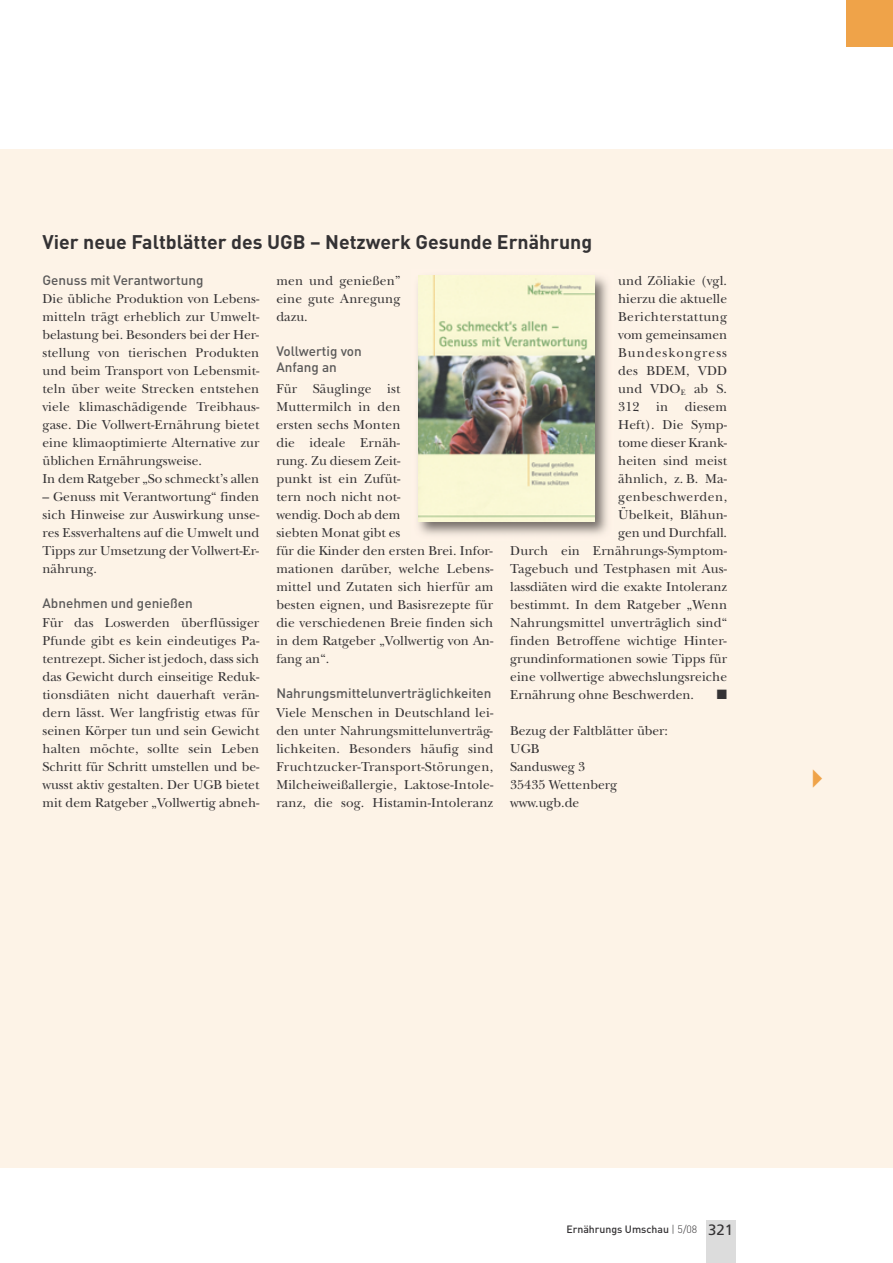
<style>
.page{position:relative;width:893px;height:1263px;background:#fff}
.page>*{position:absolute;margin:0;border:0;box-sizing:border-box;transform-origin:0 0}
.t1{font:21px "European Pi Three";color:#efa349}
.t2{font:700 19.5px "DIN";color:#343234}
.t3{font:13.5px/18px "New Baskerville";letter-spacing:.01em;color:#343234;text-align:justify}
.t4{font:500 13.5px/16.5px "DIN";color:#5a5959}
.t5{font:13.5px "New Baskerville";letter-spacing:-.01em;color:#343234}
.t6{font:13.5px "New Baskerville";letter-spacing:.03em;color:#343234}
.t7{font:13.5px "New Baskerville";letter-spacing:.035em;color:#343234}
.t8{font:13.5px "New Baskerville";letter-spacing:.075em;color:#343234}
.t9{font:13.5px "Zapf Dingbats";color:#343234}
.t10{font:500 10.5px "DIN";color:#343234}
.s1{font-weight:300}
.s2{font-family:"Frutiger";font-weight:400;font-size:15px}
</style>
<div class="page">
<div style="left:0;top:149px;width:893px;height:1018px;background:#fdf3e7"></div>
<div style="left:706px;top:1220px;width:30px;height:43px;background:#dcdcdc"></div>
<div style="left:846px;top:0;width:47px;height:47px;background:#efa349"></div>
<img style="left:418px;top:275px;width:190px;height:260px">
<img style="left:418px;top:276px;width:176px;height:246px">
<h2 class="t2" style="left:43px;top:235px;width:551px">Vier neue Faltblätter des UGB – Netzwerk Gesunde Ernährung</h2>
<p class="t4" style="left:43px;top:273px;width:163px">Genuss mit Verantwortung</p>
<p class="t3" style="left:43px;top:291px;width:218px;text-align:left">Die übliche Produktion von Lebens&shy;mitteln trägt erheblich zur Umwelt&shy;belastung bei. Besonders bei der Her&shy;stellung von tierischen Produkten und beim Transport von Lebensmit&shy;teln über weite Strecken entstehen viele klimaschädigende Treibhaus&shy;gase. Die Vollwert-Ernährung bietet eine klimaoptimierte Alternative zur üblichen Ernährungsweise.<br>In dem Ratgeber „So schmeckt’s allen</p>
<p class="t3" style="left:43px;top:489px;width:218px">– Genuss mit Verantwortung“ finden sich Hinweise zur Auswirkung unse&shy;res Essverhaltens auf die Umwelt und Tipps zur Umsetzung der Vollwert-Er&shy;nährung.</p>
<p class="t4" style="left:43px;top:596px;width:152px">Abnehmen und genießen</p>
<p class="t3" style="left:43px;top:615px;width:218px">Für das Loswerden überflüssiger Pfunde gibt es kein eindeutiges Pa&shy;tentrezept. Sicher ist jedoch, dass sich das Gewicht durch einseitige Reduk&shy;tionsdiäten nicht dauerhaft verän&shy;dern lässt. Wer langfristig etwas für seinen Körper tun und sein Gewicht halten möchte, sollte sein Leben Schritt für Schritt umstellen und be&shy;wusst aktiv gestalten. Der UGB bietet mit dem Ratgeber „Vollwertig abneh-</p>
<p class="t3" style="left:276px;top:273px;width:126px">men und genießen” eine gute Anregung dazu.</p>
<p class="t4" style="left:276px;top:344px;width:87px">Vollwertig von<br>Anfang an</p>
<p class="t3" style="left:276px;top:381px;width:218px;text-align:left">Für Säuglinge ist<br>Muttermilch in den<br>ersten sechs Monten<br>die ideale Ernäh-<br>rung. Zu diesem Zeit-<br>punkt ist ein Zufüt-<br>tern noch nicht not-<br>wendig. Doch ab dem<br>siebten Monat gibt es<br>für die Kinder den ersten Brei. Infor&shy;mationen darüber, welche Lebens&shy;mittel und Zutaten sich hierfür am besten eignen, und Basisrezepte für die verschiedenen Breie finden sich in dem Ratgeber „Vollwertig von An&shy;fang an“.</p>
<p class="t4" style="left:276px;top:686px;width:217px">Nahrungsmittelunverträglichkeiten</p>
<p class="t3" style="left:276px;top:705px;width:218px">Viele Menschen in Deutschland lei&shy;den unter Nahrungsmittelunverträg&shy;lichkeiten. Besonders häufig sind Fruchtzucker-Transport-Störungen, Milcheiweißallergie, Laktose-Intole&shy;ranz, die sog. Histamin-Intoleranz</p>
<p class="t3" style="left:618px;top:273px;width:110px">und Zöliakie (vgl.</p>
<p class="t3" style="left:618px;top:291px;width:110px">hierzu die aktuelle</p>
<p class="t6" style="left:618px;top:312px;width:110px">Berichterstattung</p>
<p class="t3" style="left:618px;top:327px;width:110px">vom gemeinsamen</p>
<p class="t8" style="left:618px;top:348px;width:110px">Bundeskongress</p>
<p class="t3" style="left:618px;top:363px;width:110px">des BDEM, VDD</p>
<p class="t3" style="left:618px;top:381px;width:110px">und VDO<sub>E</sub> ab S.</p>
<p class="t3" style="left:618px;top:399px;width:110px">312 in diesem</p>
<p class="t3" style="left:618px;top:417px;width:110px">Heft). Die Symp-</p>
<p class="t5" style="left:618px;top:438px;width:110px">tome dieser Krank-</p>
<p class="t3" style="left:618px;top:453px;width:110px">heiten sind meist</p>
<p class="t3" style="left:618px;top:471px;width:110px">ähnlich, z. B. Ma-</p>
<p class="t7" style="left:618px;top:492px;width:110px">genbeschwerden,</p>
<p class="t3" style="left:618px;top:507px;width:110px">Übelkeit, Blähun-</p>
<p class="t5" style="left:618px;top:528px;width:110px">gen und Durchfall.</p>
<p class="t3" style="left:510px;top:543px;width:218px">Durch ein Ernährungs-Symptom-</p>
<p class="t3" style="left:510px;top:561px;width:218px">Tagebuch und Testphasen mit Aus-</p>
<p class="t3" style="left:510px;top:579px;width:218px">lassdiäten wird die exakte Intoleranz</p>
<p class="t3" style="left:510px;top:597px;width:218px">bestimmt. In dem Ratgeber „Wenn</p>
<p class="t3" style="left:510px;top:615px;width:218px">Nahrungsmittel unverträglich sind“</p>
<p class="t3" style="left:510px;top:633px;width:218px">finden Betroffene wichtige Hinter-</p>
<p class="t3" style="left:510px;top:651px;width:218px">grundinformationen sowie Tipps für</p>
<p class="t3" style="left:510px;top:669px;width:218px">eine vollwertige abwechslungsreiche</p>
<p class="t3" style="left:510px;top:687px;width:185px">Ernährung ohne Beschwerden.</p>
<p class="t9" style="left:717px;top:688px;width:12px">■</p>
<p class="t3" style="left:510px;top:723px;width:159px;text-align:left">Bezug der Faltblätter über:<br>UGB<br>Sandusweg 3<br>35435 Wettenberg www.ugb.de</p>
<h1 class="t1" style="left:812px;top:769px;width:12px">-</h1>
<p class="t10" style="left:566px;top:1225px;width:168px">Ernährungs Umschau <span class="s1">| 5/08</span> <span class="s2">321</span></p>
</div>
